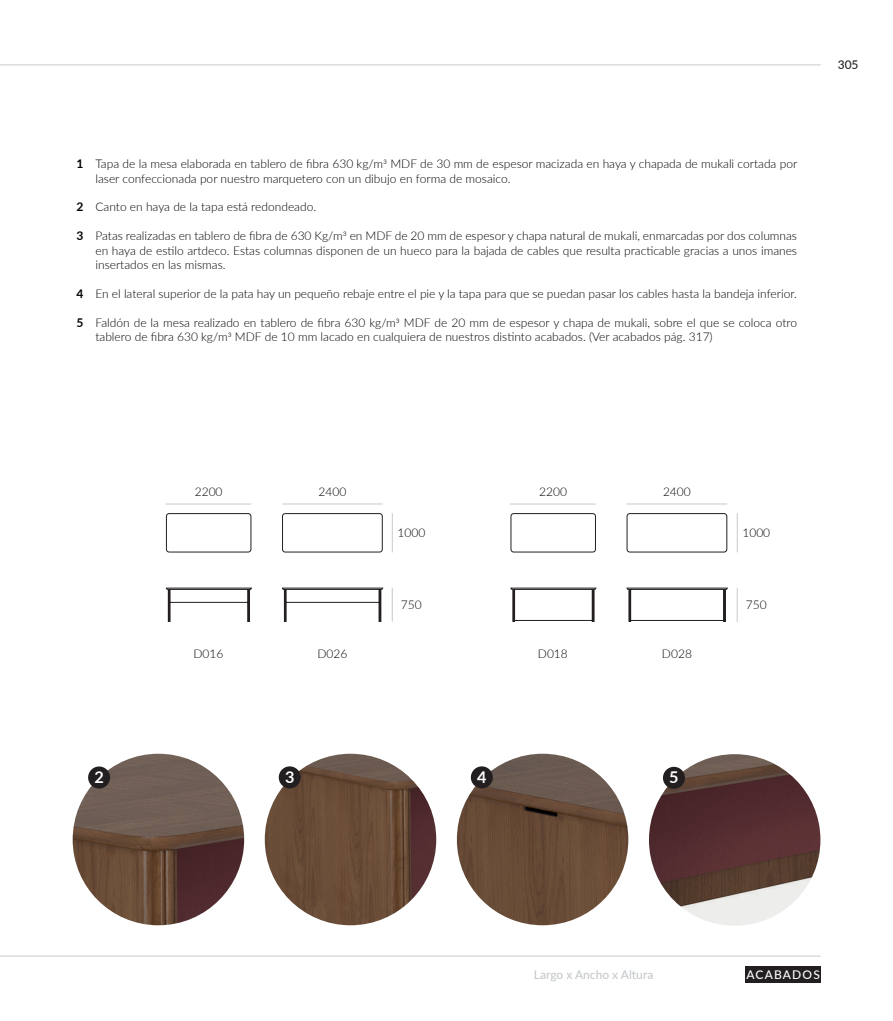
<style>
.page{position:relative;width:893px;height:1021px;background:#fff}
.page>*{position:absolute;margin:0;border:0;box-sizing:border-box;transform-origin:0 0}
.t1{font:700 16.2px "Lato";color:#fff}
.t2{font:300 12px/14.4px "Lato";color:#000}
.t3{font:500 12px "Lato";color:#c5cacd}
.t4{font:500 12px "Lato";letter-spacing:.1em;color:#fff}
.t5{font:700 12px "Lato";color:#000}
.t6{font:500 12px "Lato";color:#231f20}
</style>
<div class="page">
<img style="left:73px;top:753px;width:171px;height:172px">
<div style="left:88px;top:766px;width:22px;height:22px;background:#231f20;border-radius:50%"></div>
<img style="left:265px;top:753px;width:171px;height:172px">
<div style="left:279px;top:766px;width:22px;height:22px;background:#231f20;border-radius:50%"></div>
<img style="left:649px;top:754px;width:171px;height:171px">
<div style="left:663px;top:766px;width:22px;height:22px;background:#231f20;border-radius:50%"></div>
<img style="left:457px;top:753px;width:171px;height:172px">
<div style="left:471px;top:766px;width:22px;height:22px;background:#231f20;border-radius:50%"></div>
<div style="left:746px;top:966px;width:75px;height:17px;background:#231f20"></div>
<hr style="left:0;top:955px;width:821px;height:1px;background:#c5cacd">
<hr style="left:0;top:64px;width:821px;height:1px;background:#c5cacd">
<hr style="left:165px;top:503px;width:86px;height:1px;background:#c5cacd">
<hr style="left:510px;top:503px;width:86px;height:1px;background:#c5cacd">
<hr style="left:392px;top:513px;width:1px;height:39px;background:#c5cacd">
<hr style="left:737px;top:513px;width:1px;height:39px;background:#c5cacd">
<hr style="left:392px;top:587px;width:1px;height:34px;background:#c5cacd">
<hr style="left:737px;top:587px;width:1px;height:34px;background:#c5cacd">
<hr style="left:282px;top:503px;width:101px;height:1px;background:#c5cacd">
<hr style="left:627px;top:503px;width:100px;height:1px;background:#c5cacd">
<div style="left:282px;top:513px;width:101px;height:39px;border:1px solid #231f20;border-radius:3px"></div>
<div style="left:627px;top:513px;width:100px;height:39px;border:1px solid #231f20;border-radius:3px"></div>
<div style="left:166px;top:513px;width:85px;height:39px;border:1px solid #231f20;border-radius:3px"></div>
<div style="left:511px;top:513px;width:85px;height:39px;border:1px solid #231f20;border-radius:3px"></div>
<svg style="left:282px;top:587px;width:101px;height:35px"></svg>
<div style="left:284px;top:589px;width:2px;height:32px;border:1px solid #231f20"></div>
<div style="left:380px;top:589px;width:1px;height:32px;border:1px solid #231f20"></div>
<svg style="left:626px;top:587px;width:102px;height:35px"></svg>
<div style="left:629px;top:589px;width:1px;height:32px;border:1px solid #231f20"></div>
<div style="left:724px;top:589px;width:2px;height:32px;border:1px solid #231f20"></div>
<svg style="left:166px;top:587px;width:86px;height:35px"></svg>
<div style="left:168px;top:589px;width:2px;height:32px;border:1px solid #231f20"></div>
<div style="left:248px;top:589px;width:2px;height:32px;border:1px solid #231f20"></div>
<svg style="left:510px;top:587px;width:87px;height:35px"></svg>
<div style="left:512px;top:589px;width:2px;height:32px;border:1px solid #231f20"></div>
<div style="left:593px;top:589px;width:1px;height:32px;border:1px solid #231f20"></div>
<p class="t5" style="left:77px;top:155px;width:8px">1</p>
<p class="t5" style="left:77px;top:198px;width:8px">2</p>
<p class="t5" style="left:77px;top:227px;width:8px">3</p>
<p class="t5" style="left:77px;top:284px;width:8px">4</p>
<p class="t5" style="left:77px;top:313px;width:8px">5</p>
<p class="t2" style="left:95px;top:156px;width:703px">Tapa de la mesa elaborada en tablero de fibra 630 kg/m3 MDF de 30 mm de espesor macizada en haya y chapada de mukali cortada por laser confeccionada por nuestro marquetero con un dibujo en forma de mosaico.</p>
<p class="t2" style="left:95px;top:199px;width:222px">Canto en haya de la tapa está redondeado.</p>
<p class="t2" style="left:95px;top:228px;width:703px;text-align:justify">Patas realizadas en tablero de fibra de 630 Kg/m3 en MDF de 20 mm de espesor y chapa natural de mukali, enmarcadas por dos columnas en haya de estilo artdeco. Estas columnas disponen de un hueco para la bajada de cables que resulta practicable gracias a unos imanes insertados en las mismas.</p>
<p class="t2" style="left:95px;top:286px;width:703px">En el lateral superior de la pata hay un pequeño rebaje entre el pie y la tapa para que se puedan pasar los cables hasta la bandeja inferior.</p>
<p class="t2" style="left:95px;top:314px;width:703px">Faldón de la mesa realizado en tablero de fibra 630 kg/m3 MDF de 20 mm de espesor y chapa de mukali, sobre el que se coloca otro tablero de fibra 630 kg/m3 MDF de 10 mm lacado en cualquiera de nuestros distinto acabados. (Ver acabados pág. 317)</p>
<p class="t6" style="left:838px;top:56px;width:22px">305</p>
<p class="t2" style="left:318px;top:484px;width:29px">2400</p>
<p class="t2" style="left:663px;top:484px;width:29px">2400</p>
<p class="t2" style="left:195px;top:484px;width:29px">2200</p>
<p class="t2" style="left:539px;top:484px;width:29px">2200</p>
<p class="t2" style="left:397px;top:525px;width:29px">1000</p>
<p class="t2" style="left:742px;top:525px;width:29px">1000</p>
<p class="t2" style="left:401px;top:596px;width:22px">750</p>
<p class="t2" style="left:746px;top:596px;width:22px">750</p>
<p class="t2" style="left:193px;top:646px;width:31px">D016</p>
<p class="t2" style="left:317px;top:646px;width:31px">D026</p>
<p class="t2" style="left:538px;top:646px;width:31px">D018</p>
<p class="t2" style="left:662px;top:646px;width:31px">D028</p>
<h1 class="t1" style="left:94px;top:765px;width:11px">2</h1>
<h1 class="t1" style="left:285px;top:765px;width:11px">3</h1>
<h1 class="t1" style="left:477px;top:765px;width:11px">4</h1>
<h1 class="t1" style="left:669px;top:765px;width:11px">5</h1>
<p class="t3" style="left:534px;top:966px;width:121px">Largo x Ancho x Altura</p>
<p class="t4" style="left:746px;top:966px;width:75px">ACABADOS</p>
</div>
